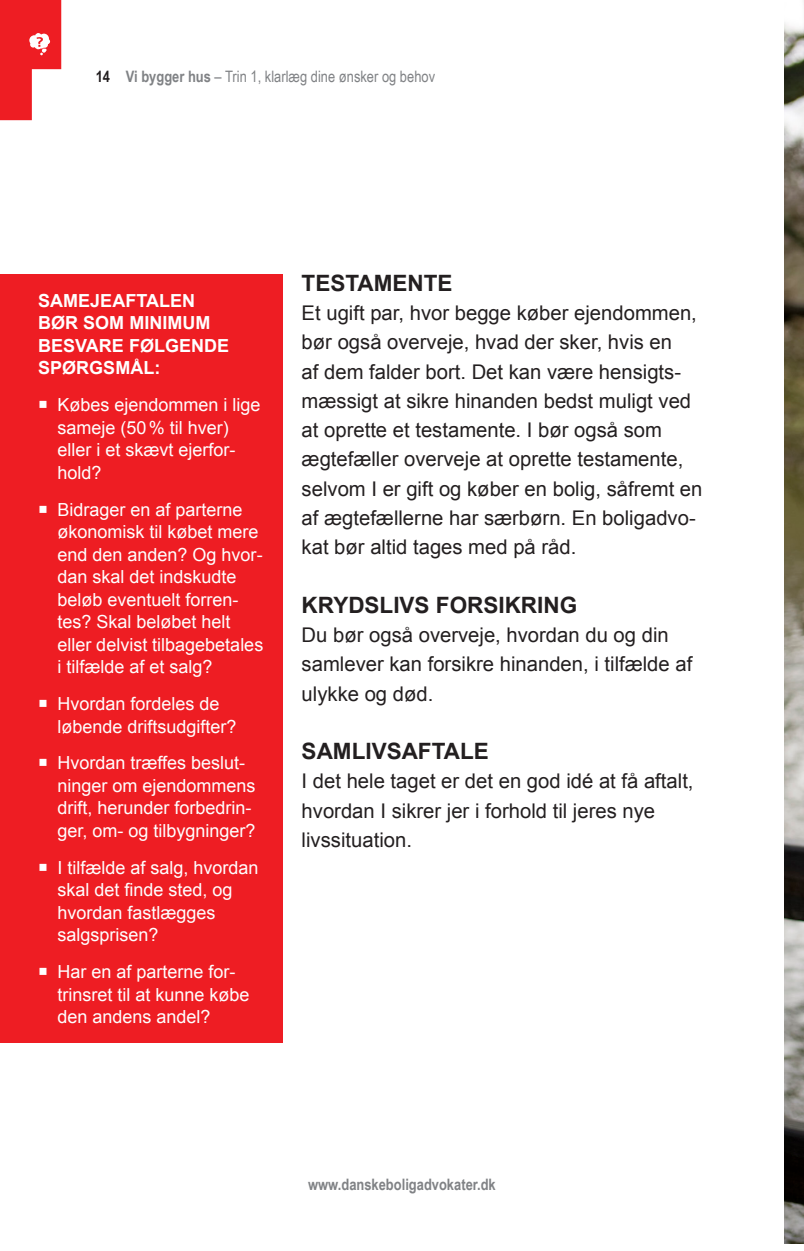
<style>
.page{position:relative;width:804px;height:1251px;background:#fff}
.page>*{position:absolute;margin:0;border:0;box-sizing:border-box;transform-origin:0 0}
.underrubrik{font:700 22.5px "Arial";color:#231f20}
.brødtekst{font:700 22.5px "Arial";color:#231f20}
.brødtekst-2{font:20.25px/29.2px "Arial";color:#231f20}
.faktaboks{font:18px/22.5px "Arial";color:#fff}
.faktaboks-2{font:700 18px/22.5px "Arial";color:#fff}
.t1{font:15.75px "Arial Narrow";color:#808285}
.t2{font:700 15.75px "Arial Narrow";color:#808285}
.s1{font-weight:700;color:#231f20}
.s2{font-weight:700}
</style>
<div class="page">
<svg style="left:0;top:0;width:61px;height:120px"></svg>
<div style="left:0;top:274px;width:282px;height:768px;background:#ee1d23"></div>
<img style="left:784px;top:0;width:20px;height:1242px">
<p class="t1" style="left:96px;top:65px;width:341px"><span class="s1">14</span> <span class="s2">Vi bygger hus</span> – Trin 1, klarlæg dine ønsker og behov</p>
<p class="faktaboks-2" style="left:38px;top:290px;width:192px">SAMEJEAFTALEN<br>BØR SOM MINIMUM<br>BESVARE FØLGENDE<br>SPØRGSMÅL:</p>
<p class="faktaboks" style="left:57px;top:393px;width:205px;text-indent:-19px">○ Købes ejendommen i lige sameje (50% til hver) eller i et skævt ejerfor&shy;hold?</p>
<p class="faktaboks" style="left:57px;top:498px;width:207px;text-indent:-19px">○ Bidrager en af parterne økonomisk til købet mere end den anden? Og hvor&shy;dan skal det indskudte beløb eventuelt forren&shy;tes? Skal beløbet helt eller delvist tilbagebetales i tilfælde af et salg?</p>
<p class="faktaboks" style="left:57px;top:692px;width:181px;text-indent:-19px">○ Hvordan fordeles de løbende driftsudgifter?</p>
<p class="faktaboks" style="left:57px;top:752px;width:200px;text-indent:-19px">○ Hvordan træffes beslut&shy;ninger om ejendommens drift, herunder forbedrin&shy;ger, om- og tilbygninger?</p>
<p class="faktaboks" style="left:57px;top:856px;width:203px;text-indent:-19px">○ I tilfælde af salg, hvordan skal det finde sted, og hvordan fastlægges salgsprisen?</p>
<p class="faktaboks" style="left:57px;top:960px;width:194px;text-indent:-19px">○ Har en af parterne for&shy;trinsret til at kunne købe den andens andel?</p>
<p class="underrubrik" style="left:302px;top:268px;width:152px">TESTAMENTE</p>
<p class="brødtekst-2" style="left:302px;top:298px;width:402px">Et ugift par, hvor begge køber ejendommen, bør også overveje, hvad der sker, hvis en<br>af dem falder bort. Det kan være hensigts&shy;mæssigt at sikre hinanden bedst muligt ved at oprette et testamente. I bør også som ægtefæller overveje at oprette testamente, selvom I er gift og køber en bolig, såfremt en af ægtefællerne har særbørn. En boligadvo&shy;kat bør altid tages med på råd.</p>
<p class="brødtekst" style="left:302px;top:590px;width:277px">KRYDSLIVS FORSIKRING</p>
<p class="brødtekst-2" style="left:302px;top:620px;width:392px">Du bør også overveje, hvordan du og din samlever kan forsikre hinanden, i tilfælde af ulykke og død.</p>
<p class="underrubrik" style="left:302px;top:736px;width:189px">SAMLIVSAFTALE</p>
<p class="brødtekst-2" style="left:302px;top:766px;width:393px">I det hele taget er det en god idé at få aftalt, hvordan I sikrer jer i forhold til jeres nye livssituation.</p>
<p class="t2" style="left:308px;top:1172px;width:189px">www.danskeboligadvokater.dk</p>
</div>
